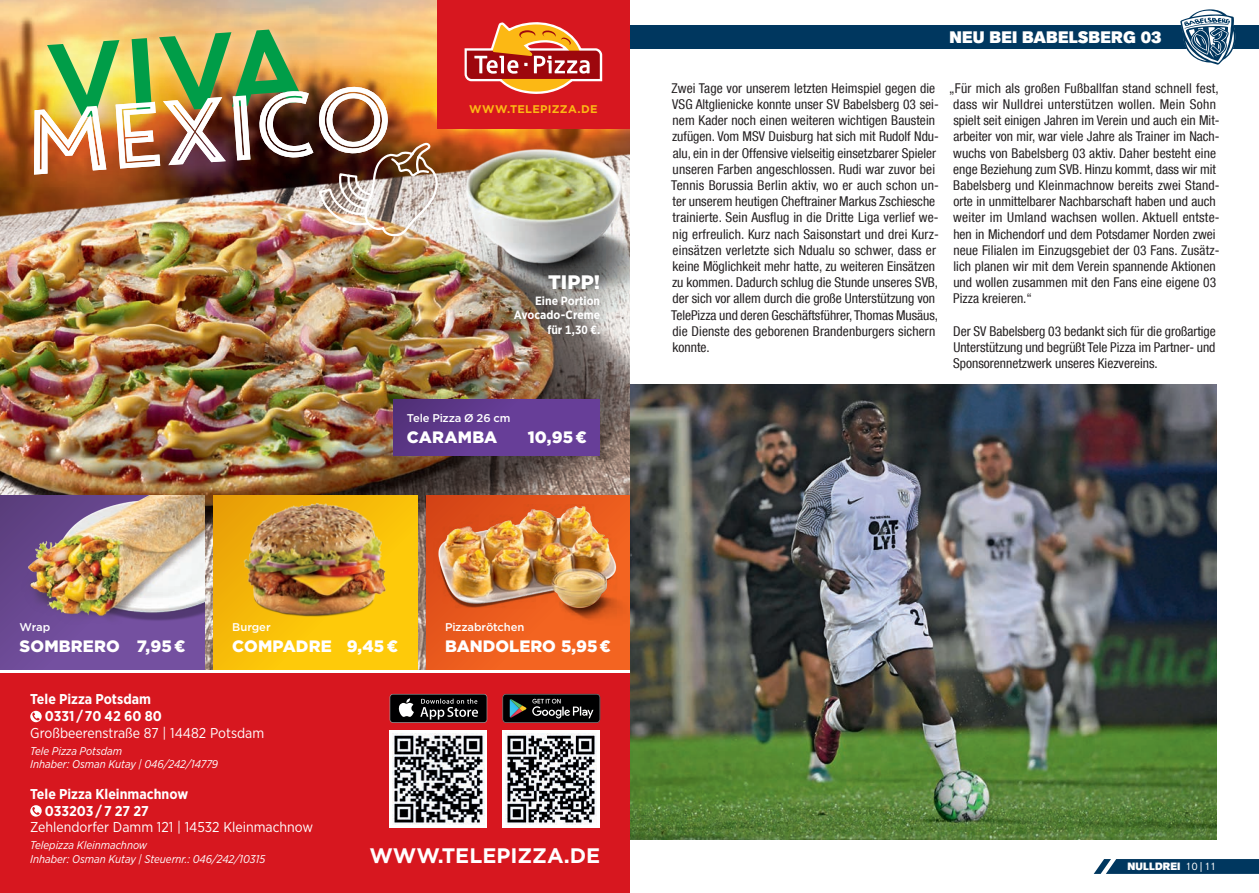
<style>
.page{position:relative;width:1259px;height:893px;background:#fff}
.page>*{position:absolute;margin:0;border:0;box-sizing:border-box;transform-origin:0 0}
.t1{font:700 21px "Gotham";color:#fff}
.t2{font:900 19.5px "Gotham";color:#fff}
.t3{font:900 16.5px "Gotham";letter-spacing:.01em;color:#fff}
.t4{font:800 16.5px "Akzid Grtsk Next";letter-spacing:.01em;color:#fff}
.t5{font:14.25px "Gotham Narrow";color:#fff}
.t6{font:700 14.25px/17.1px "Gotham Narrow";color:#fff}
.t7{font:condensed 13.5px/16.2px "Helvetica Neue LT Com";letter-spacing:.005em;color:#231f20}
.t8{font:700 12px/14.4px "Gotham Narrow";color:#fff;text-align:right}
.t9{font:italic 11.25px/13.5px "Gotham Narrow";color:#fff}
.t10{font:500 11.25px "Gotham";letter-spacing:-.015em;color:#fff}
.t11{font:700 11.1px "Gotham";letter-spacing:.025em;color:#fcb814}
.t12{font:800 10.5px "Akzid Grtsk Next";letter-spacing:.01em;color:#fff}
.s1{font-weight:400}
</style>
<div class="page">
<img style="left:629px;top:384px;width:587px;height:456px">
<div style="left:0;top:26px;width:1259px;height:23px;background:#00375f"></div>
<svg style="left:1093px;top:859px;width:166px;height:15px;background:#12456a"></svg>
<img style="left:0;top:0;width:629px;height:612px">
<div style="left:437px;top:0;width:192px;height:129px;background:#d7171f"></div>
<svg style="left:464px;top:22px;width:139px;height:72px"></svg>
<div style="left:0;top:673px;width:629px;height:220px;background:#d7171f"></div>
<svg style="left:389px;top:694px;width:98px;height:29px"></svg>
<div style="left:390px;top:694px;width:96px;height:28px;background:#000001;border-radius:3px"></div>
<svg style="left:398px;top:698px;width:16px;height:19px"></svg>
<svg style="left:420px;top:699px;width:58px;height:20px"></svg>
<div style="left:389px;top:730px;width:98px;height:98px;background:#fff"></div>
<img style="left:393px;top:734px;width:91px;height:91px">
<svg style="left:502px;top:694px;width:98px;height:29px;background:#272829"></svg>
<div style="left:502px;top:730px;width:98px;height:98px;background:#fff"></div>
<img style="left:506px;top:734px;width:91px;height:91px">
<div style="left:393px;top:399px;width:207px;height:57px;background:#673e98"></div>
<svg style="left:393px;top:399px;width:91px;height:57px"></svg>
<svg style="left:0;top:55px;width:33px;height:150px;background:#a55c1a"></svg>
<img style="left:445px;top:139px;width:184px;height:235px">
<div style="left:505px;top:266px;width:104px;height:78px;background:#231f20;opacity:.5"></div>
<svg style="left:213px;top:495px;width:204px;height:174px;background:#f8bf09"></svg>
<img style="left:231px;top:501px;width:172px;height:126px">
<svg style="left:0;top:495px;width:205px;height:174px;background:#6e4c99"></svg>
<img style="left:18px;top:495px;width:187px;height:129px">
<svg style="left:30px;top:711px;width:12px;height:11px"></svg>
<svg style="left:32px;top:712px;width:8px;height:9px"></svg>
<svg style="left:30px;top:805px;width:12px;height:12px"></svg>
<svg style="left:32px;top:807px;width:8px;height:8px"></svg>
<img style="left:33px;top:13px;width:407px;height:225px">
<svg style="left:426px;top:495px;width:203px;height:174px;background:#eb5b1e"></svg>
<img style="left:434px;top:505px;width:195px;height:126px">
<svg style="left:1180px;top:9px;width:55px;height:56px"></svg>
<p class="t11" style="left:469px;top:102px;width:130px">WWW.TELEPIZZA.DE</p>
<h2 class="t2" style="left:548px;top:269px;width:53px">TIPP!</h2>
<p class="t8" style="left:514px;top:293px;width:88px">Eine Portion<br>Avocado-Creme für 1,30 €.</p>
<p class="t10" style="left:407px;top:410px;width:105px">Tele Pizza Ø 26 cm</p>
<p class="t3" style="left:407px;top:425px;width:92px">CARAMBA</p>
<p class="t3" style="left:528px;top:425px;width:60px">10,95 €</p>
<p class="t4" style="left:949px;top:27px;width:213px">NEU BEI BABELSBERG 03</p>
<p class="t7" style="left:671px;top:80px;width:269px">Zwei Tage vor unserem letzten Heimspiel gegen die VSG Altglienicke konnte unser SV Babelsberg 03 sei&shy;nem Kader noch einen weiteren wichtigen Baustein zufügen. Vom MSV Duisburg hat sich mit Rudolf Ndu&shy;alu, ein in der Offensive vielseitig einsetzbarer Spieler unseren Farben angeschlossen. Rudi war zuvor bei Tennis Borussia Berlin aktiv, wo er auch schon un&shy;ter unserem heutigen Cheftrainer Markus Zschiesche trainierte. Sein Ausflug in die Dritte Liga verlief we&shy;nig erfreulich. Kurz nach Saisonstart und drei Kurz&shy;einsätzen verletzte sich Ndualu so schwer, dass er keine Möglichkeit mehr hatte, zu weiteren Einsätzen zu kommen. Dadurch schlug die Stunde unseres SVB, der sich vor allem durch die große Unterstützung von TelePizza und deren Geschäftsführer, Thomas Musäus, die Dienste des geborenen Brandenburgers sichern konnte.</p>
<p class="t7" style="left:949px;top:80px;width:272px">„Für mich als großen Fußballfan stand schnell fest, dass wir Nulldrei unterstützen wollen. Mein Sohn spielt seit einigen Jahren im Verein und auch ein Mit&shy;arbeiter von mir, war viele Jahre als Trainer im Nach&shy;wuchs von Babelsberg 03 aktiv. Daher besteht eine enge Beziehung zum SVB. Hinzu kommt, dass wir mit Babelsberg und Kleinmachnow bereits zwei Stand&shy;orte in unmittelbarer Nachbarschaft haben und auch weiter im Umland wachsen wollen. Aktuell entste&shy;hen in Michendorf und dem Potsdamer Norden zwei neue Filialen im Einzugsgebiet der 03 Fans. Zusätz&shy;lich planen wir mit dem Verein spannende Aktionen und wollen zusammen mit den Fans eine eigene 03<br>Pizza kreieren.“</p>
<p class="t7" style="left:953px;top:323px;width:264px;text-align:justify">Der SV Babelsberg 03 bedankt sich für die großartige Unterstützung und begrüßt Tele Pizza im Partner- und Sponsorennetzwerk unseres Kiezvereins.</p>
<p class="t10" style="left:445px;top:619px;width:81px">Pizzabrötchen</p>
<p class="t3" style="left:445px;top:635px;width:167px">BANDOLERO 5,95 €</p>
<p class="t10" style="left:232px;top:619px;width:40px">Burger</p>
<p class="t3" style="left:232px;top:635px;width:167px">COMPADRE 9,45 €</p>
<p class="t10" style="left:20px;top:620px;width:32px">Wrap</p>
<p class="t3" style="left:20px;top:635px;width:167px">SOMBRERO 7,95 €</p>
<p class="t6" style="left:45px;top:691px;width:118px;text-indent:-15px">Tele Pizza Potsdam<br>0331 / 70 42 60 80</p>
<p class="t5" style="left:30px;top:724px;width:235px">Großbeerenstraße 87 | 14482 Potsdam</p>
<p class="t9" style="left:30px;top:744px;width:189px">Tele Pizza Potsdam<br>Inhaber: Osman Kutay | 046/242/14779</p>
<p class="t6" style="left:45px;top:785px;width:145px;text-indent:-15px">Tele Pizza Kleinmachnow<br>033203 / 7 27 27</p>
<p class="t5" style="left:30px;top:818px;width:284px">Zehlendorfer Damm 121 | 14532 Kleinmachnow</p>
<p class="t9" style="left:30px;top:838px;width:236px">Telepizza Kleinmachnow<br>Inhaber: Osman Kutay | Steuernr.: 046/242/10315</p>
<h1 class="t1" style="left:369px;top:841px;width:232px">WWW.TELEPIZZA.DE</h1>
<p class="t12" style="left:1127px;top:860px;width:90px">NULLDREI <span class="s1">10 | 11</span></p>
</div>
